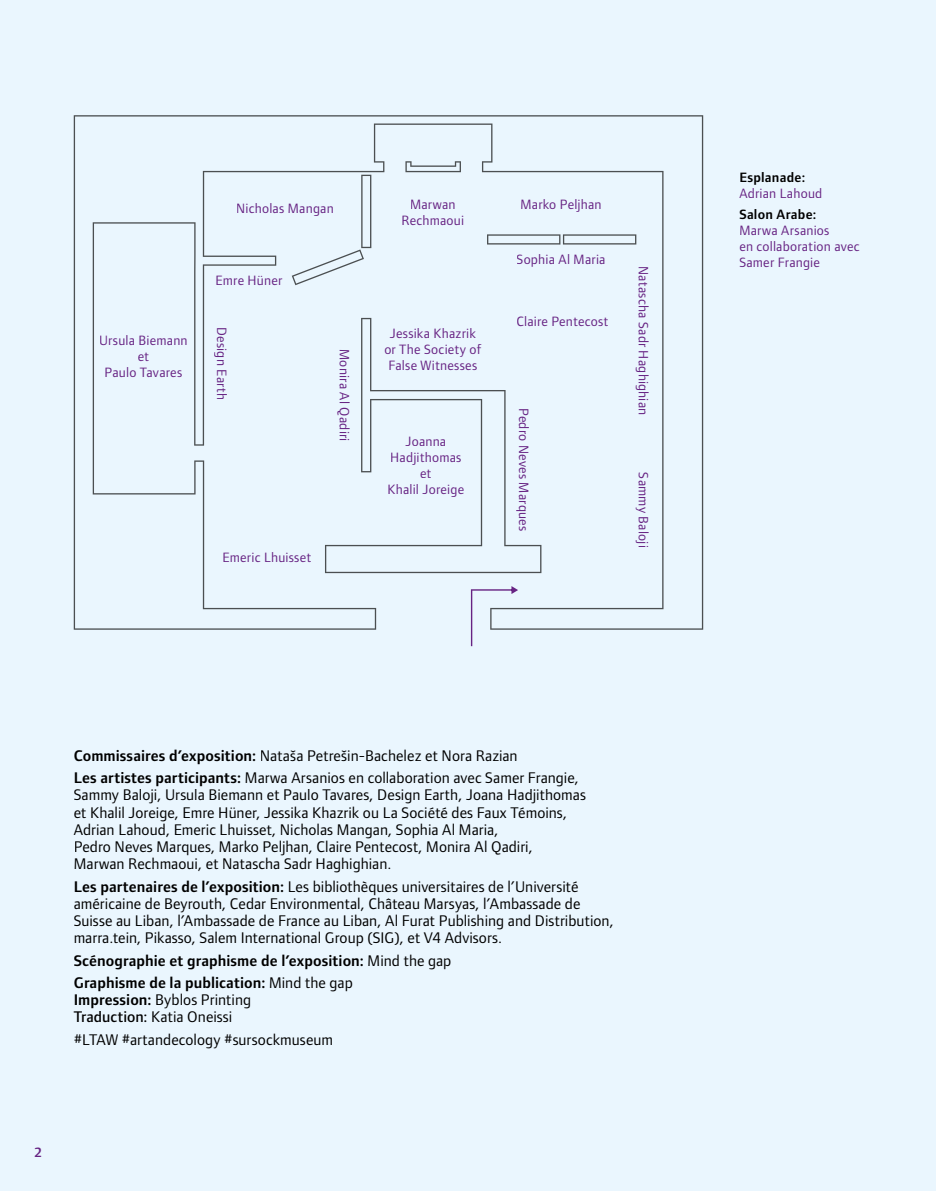
<style>
.page{position:relative;width:936px;height:1191px;background:#fff}
.page>*{position:absolute;margin:0;border:0;box-sizing:border-box;transform-origin:0 0}
.t1{font:16px/17.2px "Foundry Form Sans";letter-spacing:.005em;color:#000}
.t2{font:600 16px/22.4px "Foundry Form Sans";letter-spacing:.005em;color:#000}
.t3{font:14px/16px "Foundry Form Sans";letter-spacing:.015em;color:#672383;text-align:center}
.t4{font:600 14px "Foundry Form Sans";letter-spacing:.02em;color:#000}
.t5{font:600 14px "Foundry Form Sans";color:#662383}
.s1{font-weight:600}
.s2{font-weight:400}
.s3{font-weight:500}
</style>
<div class="page">
<div style="left:0;top:0;width:935px;height:1191px;background:#eaf6fe"></div>
<svg style="left:74px;top:115px;width:629px;height:514px"></svg>
<svg style="left:471px;top:586px;width:47px;height:60px"></svg>
<div style="left:636px;top:473px;width:12px;height:74px;background:#eaf6fe"></div>
<div style="left:635px;top:267px;width:13px;height:147px;background:#eaf6fe"></div>
<div style="left:516px;top:409px;width:13px;height:122px;background:#eaf6fe"></div>
<div style="left:517px;top:316px;width:91px;height:10px;background:#eaf6fe"></div>
<div style="left:390px;top:328px;width:86px;height:10px;background:#eaf6fe"></div>
<div style="left:385px;top:344px;width:96px;height:13px;background:#eaf6fe"></div>
<div style="left:389px;top:360px;width:88px;height:10px;background:#eaf6fe"></div>
<div style="left:411px;top:200px;width:44px;height:9px;background:#eaf6fe"></div>
<div style="left:402px;top:215px;width:61px;height:10px;background:#eaf6fe"></div>
<div style="left:405px;top:436px;width:41px;height:10px;background:#eaf6fe"></div>
<div style="left:391px;top:451px;width:70px;height:13px;background:#eaf6fe"></div>
<div style="left:420px;top:469px;width:11px;height:9px;background:#eaf6fe"></div>
<div style="left:388px;top:483px;width:75px;height:13px;background:#eaf6fe"></div>
<div style="left:100px;top:335px;width:88px;height:10px;background:#eaf6fe"></div>
<div style="left:138px;top:352px;width:11px;height:9px;background:#eaf6fe"></div>
<div style="left:106px;top:367px;width:76px;height:10px;background:#eaf6fe"></div>
<div style="left:237px;top:203px;width:96px;height:13px;background:#eaf6fe"></div>
<div style="left:224px;top:552px;width:87px;height:10px;background:#eaf6fe"></div>
<div style="left:517px;top:254px;width:87px;height:13px;background:#eaf6fe"></div>
<div style="left:217px;top:275px;width:65px;height:10px;background:#eaf6fe"></div>
<div style="left:337px;top:350px;width:12px;height:90px;background:#eaf6fe"></div>
<div style="left:214px;top:328px;width:13px;height:71px;background:#eaf6fe"></div>
<div style="left:521px;top:199px;width:79px;height:13px;background:#eaf6fe"></div>
<p class="t3" style="left:99px;top:332px;width:90px">Ursula Biemann et<br>Paulo Tavares</p>
<p class="t3" style="left:236px;top:201px;width:99px">Nicholas Mangan</p>
<p class="t3" style="left:215px;top:272px;width:68px">Emre Hüner</p>
<p class="t3" style="left:230px;top:327px;width:75px;rotate:90deg">Design Earth</p>
<p class="t3" style="left:352px;top:349px;width:94px;rotate:90deg">Monira Al Qadiri</p>
<p class="t3" style="left:222px;top:549px;width:90px">Emeric Lhuisset</p>
<p class="t3" style="left:401px;top:196px;width:64px">Marwan<br>Rechmaoui</p>
<p class="t3" style="left:384px;top:325px;width:98px">Jessika Khazrik or The Society of<br>False Witnesses</p>
<p class="t3" style="left:387px;top:433px;width:78px">Joanna<br>Hadjithomas et<br>Khalil Joreige</p>
<p class="t3" style="left:520px;top:196px;width:83px">Marko Peljhan</p>
<p class="t3" style="left:516px;top:251px;width:90px">Sophia Al Maria</p>
<p class="t3" style="left:516px;top:314px;width:93px">Claire Pentecost</p>
<p class="t3" style="left:531px;top:408px;width:125px;rotate:90deg">Pedro Neves Marques</p>
<p class="t3" style="left:651px;top:266px;width:151px;rotate:90deg">Natascha Sadr Haghighian</p>
<p class="t3" style="left:651px;top:472px;width:77px;rotate:90deg">Sammy Baloji</p>
<p class="t1" style="left:74px;top:744px;width:506px;line-height:22.4px"><span class="s1">Commissaires d’exposition:</span> Nataša Petrešin-Bachelez et Nora Razian<br><span class="s1">Les artistes participants:</span> Marwa Arsanios en collaboration avec Samer Frangie,</p>
<p class="t1" style="left:74px;top:786px;width:513px">Sammy Baloji, Ursula Biemann et Paulo Tavares, Design Earth, Joana Hadjithomas et Khalil Joreige, Emre Hüner, Jessika Khazrik ou La Société des Faux Témoins, Adrian Lahoud, Emeric Lhuisset, Nicholas Mangan, Sophia Al Maria,<br>Pedro Neves Marques, Marko Peljhan, Claire Pentecost, Monira Al Qadiri, Marwan Rechmaoui, et Natascha Sadr Haghighian.</p>
<p class="t1" style="left:74px;top:877px;width:541px"><span class="s1">Les partenaires de l’exposition:</span> Les bibliothèques universitaires de l’Université américaine de Beyrouth, Cedar Environmental, Château Marsyas, l’Ambassade de Suisse au Liban, l’Ambassade de France au Liban, Al Furat Publishing and Distribution, marra.tein, Pikasso, Salem International Group (SIG), et V4 Advisors.</p>
<p class="t2" style="left:74px;top:949px;width:379px">Scénographie et graphisme de l’exposition: <span class="s2">Mind the gap<br></span>Graphisme de la publication: <span class="s2">Mind the gap</span></p>
<p class="t1" style="left:74px;top:991px;width:179px"><span class="s1">Impression:</span> Byblos Printing<br><span class="s3">Traduction:</span> Katia Oneissi</p>
<p class="t1" style="left:74px;top:1031px;width:261px">#LTAW #artandecology #sursockmuseum</p>
<p class="t5" style="left:34px;top:1144px;width:10px">2</p>
<p class="t4" style="left:739px;top:169px;width:67px">Esplanade:</p>
<p class="t3" style="left:739px;top:185px;width:85px">Adrian Lahoud</p>
<p class="t4" style="left:739px;top:206px;width:79px">Salon Arabe:</p>
<p class="t3" style="left:739px;top:222px;width:122px;text-align:left">Marwa Arsanios<br>en collaboration avec<br>Samer Frangie</p>
</div>
